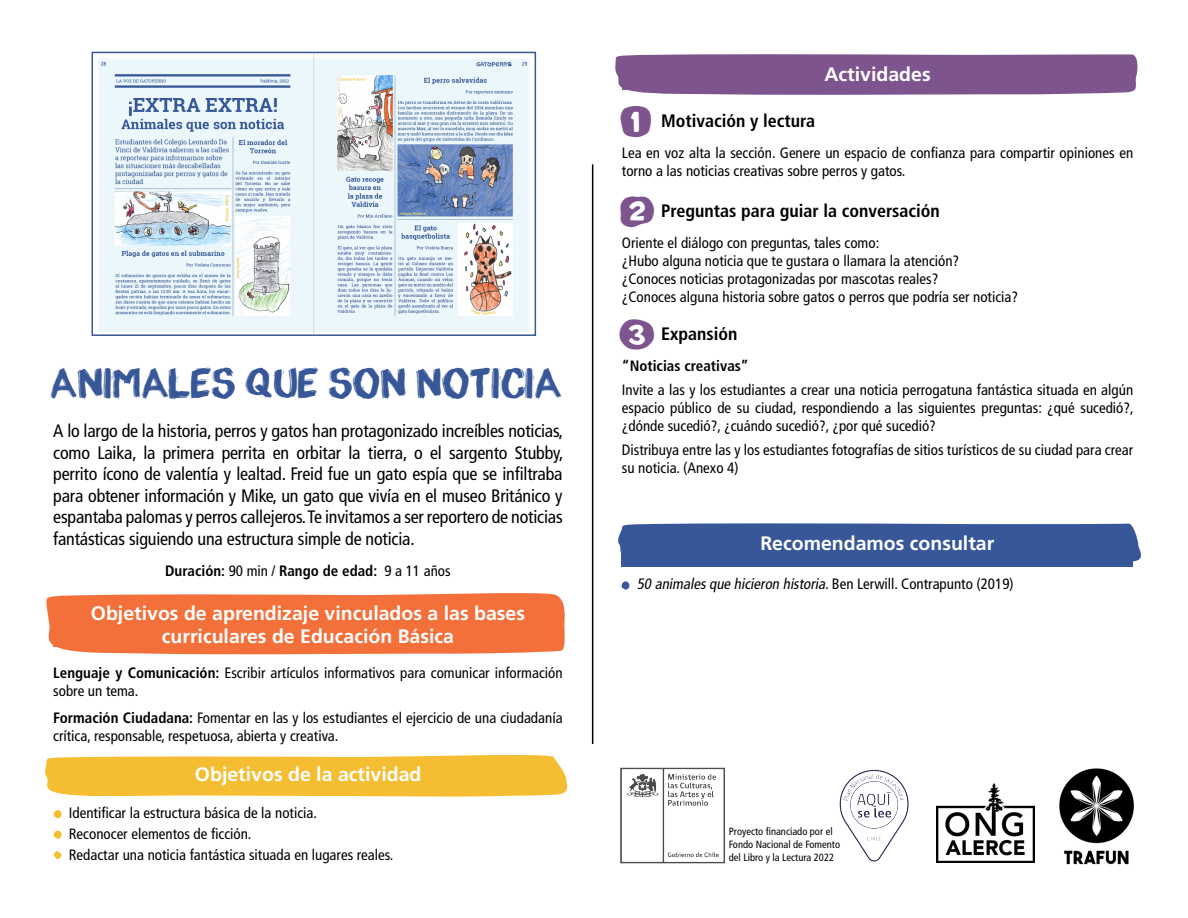
<style>
.page{position:relative;width:1188px;height:918px;background:#fff}
.page>*{position:absolute;margin:0;border:0;box-sizing:border-box;transform-origin:0 0}
.t1{font:40.5px "Unround";color:#7e548f}
.t2{font:39px "appopaint";color:#375798}
.t3{font:700 19.5px/22.5px "Frutiger LT Std";color:#fff;text-align:center}
.t4{font:condensed 18px/21.6px "Frutiger LT Std";letter-spacing:-.01em;color:#000;text-align:justify}
.t5{font:700 condensed 18px "Frutiger LT Std";color:#000}
.t6{font:condensed 15px/18px "Frutiger LT Std";color:#000}
.t7{font:italic condensed 15px "Frutiger LT Std";color:#000}
.t8{font:700 condensed 15px "Frutiger LT Std";color:#000}
.t9{font:condensed 10.5px/12.6px "Frutiger LT Std";color:#000}
.s1{font-weight:400}
.s2{font-weight:700}
.s3{font-style:normal}
</style>
<div class="page">
<hr style="left:592px;top:164px;width:1px;height:580px;background:#000">
<svg style="left:46px;top:593px;width:519px;height:62px;background:#f5895c"></svg>
<div style="left:53px;top:605px;width:510px;height:42px;background:#f3703a"></div>
<svg style="left:45px;top:754px;width:523px;height:43px;background:#f5c445"></svg>
<svg style="left:53px;top:810px;width:9px;height:9px"></svg>
<svg style="left:53px;top:830px;width:9px;height:9px"></svg>
<svg style="left:54px;top:851px;width:7px;height:8px"></svg>
<svg style="left:615px;top:54px;width:523px;height:41px;background:#8a659a"></svg>
<div style="left:622px;top:67px;width:511px;height:23px;background:#7e548f"></div>
<svg style="left:618px;top:523px;width:523px;height:41px;background:#4966a1"></svg>
<div style="left:622px;top:536px;width:511px;height:31px;background:#375798"></div>
<svg style="left:621px;top:581px;width:9px;height:9px"></svg>
<img style="left:839px;top:769px;width:70px;height:93px">
<img style="left:591px;top:724px;width:134px;height:140px">
<img style="left:937px;top:784px;width:97px;height:79px">
<img style="left:98px;top:55px;width:431px;height:278px">
<div style="left:92px;top:52px;width:444px;height:284px;border:2px solid #375798"></div>
<img style="left:1059px;top:768px;width:75px;height:97px">
<h2 class="t2" style="left:50px;top:359px;width:513px">ANIMALES QUE SON NOTICIA</h2>
<p class="t4" style="left:53px;top:420px;width:512px">A lo largo de la historia, perros y gatos han protagonizado increíbles noticias, como Laika, la primera perrita en orbitar la tierra, o el sargento Stubby, perrito ícono de valentía y lealtad. Freid fue un gato espía que se infiltraba para obtener información y Mike, un gato que vivía en el museo Británico y espantaba palomas y perros callejeros. Te invitamos a ser reportero de noticias fantásticas siguiendo una estructura simple de noticia.</p>
<p class="t8" style="left:165px;top:562px;width:287px">Duración: <span class="s1">90 min /</span> Rango de edad: <span class="s1">9 a 11 años</span></p>
<h3 class="t3" style="left:91px;top:602px;width:436px">Objetivos de aprendizaje vinculados a las bases curriculares de Educación Básica</h3>
<p class="t6" style="left:53px;top:663px;width:511px"><span class="s2">Lenguaje y Comunicación:</span> Escribir artículos informativos para comunicar información sobre un tema.</p>
<p class="t6" style="left:53px;top:708px;width:511px"><span class="s2">Formación Ciudadana:</span> Fomentar en las y los estudiantes el ejercicio de una ciudadanía crítica, responsable, respetuosa, abierta y creativa.</p>
<h3 class="t3" style="left:195px;top:763px;width:228px">Objetivos de la actividad</h3>
<p class="t6" style="left:69px;top:802px;width:326px;line-height:21px">Identificar la estructura básica de la noticia.<br>Reconocer elementos de ficción.<br>Redactar una noticia fantástica situada en lugares reales.</p>
<h3 class="t3" style="left:824px;top:63px;width:108px">Actividades</h3>
<h1 class="t1" style="left:620px;top:99px;width:33px">1</h1>
<p class="t5" style="left:661px;top:110px;width:156px">Motivación y lectura</p>
<p class="t6" style="left:622px;top:144px;width:513px">Lea en voz alta la sección. Genere un espacio de confianza para compartir opiniones en torno a las noticias creativas sobre perros y gatos.</p>
<h1 class="t1" style="left:620px;top:189px;width:36px">2</h1>
<p class="t5" style="left:661px;top:200px;width:280px">Preguntas para guiar la conversación</p>
<p class="t6" style="left:622px;top:234px;width:398px">Oriente el diálogo con preguntas, tales como:<br>¿Hubo alguna noticia que te gustara o llamara la atención?<br>¿Conoces noticias protagonizadas por mascotas reales?<br>¿Conoces alguna historia sobre gatos o perros que podría ser noticia?</p>
<h1 class="t1" style="left:619px;top:312px;width:37px">3</h1>
<p class="t5" style="left:661px;top:323px;width:78px">Expansión</p>
<p class="t8" style="left:622px;top:357px;width:128px">“Noticias creativas”</p>
<p class="t6" style="left:622px;top:381px;width:513px;text-align:justify">Invite a las y los estudiantes a crear una noticia perrogatuna fantástica situada en algún espacio público de su ciudad, respondiendo a las siguientes preguntas: ¿qué sucedió?, ¿dónde sucedió?, ¿cuándo sucedió?, ¿por qué sucedió?</p>
<p class="t6" style="left:622px;top:441px;width:513px">Distribuya entre las y los estudiantes fotografías de sitios turísticos de su ciudad para crear su noticia. (Anexo 4)</p>
<h3 class="t3" style="left:760px;top:532px;width:235px">Recomendamos consultar</h3>
<p class="t7" style="left:637px;top:575px;width:378px">50 animalesque hicieron historia.<span class="s3">B e n Le rw i l l . C o n t ra p u n to (2 0 1 9)</span></p>
<p class="t9" style="left:729px;top:825px;width:113px">Proyecto financiado por el<br>Fondo Nacional de Fomento del Libro y la Lectura 2022</p>
</div>
